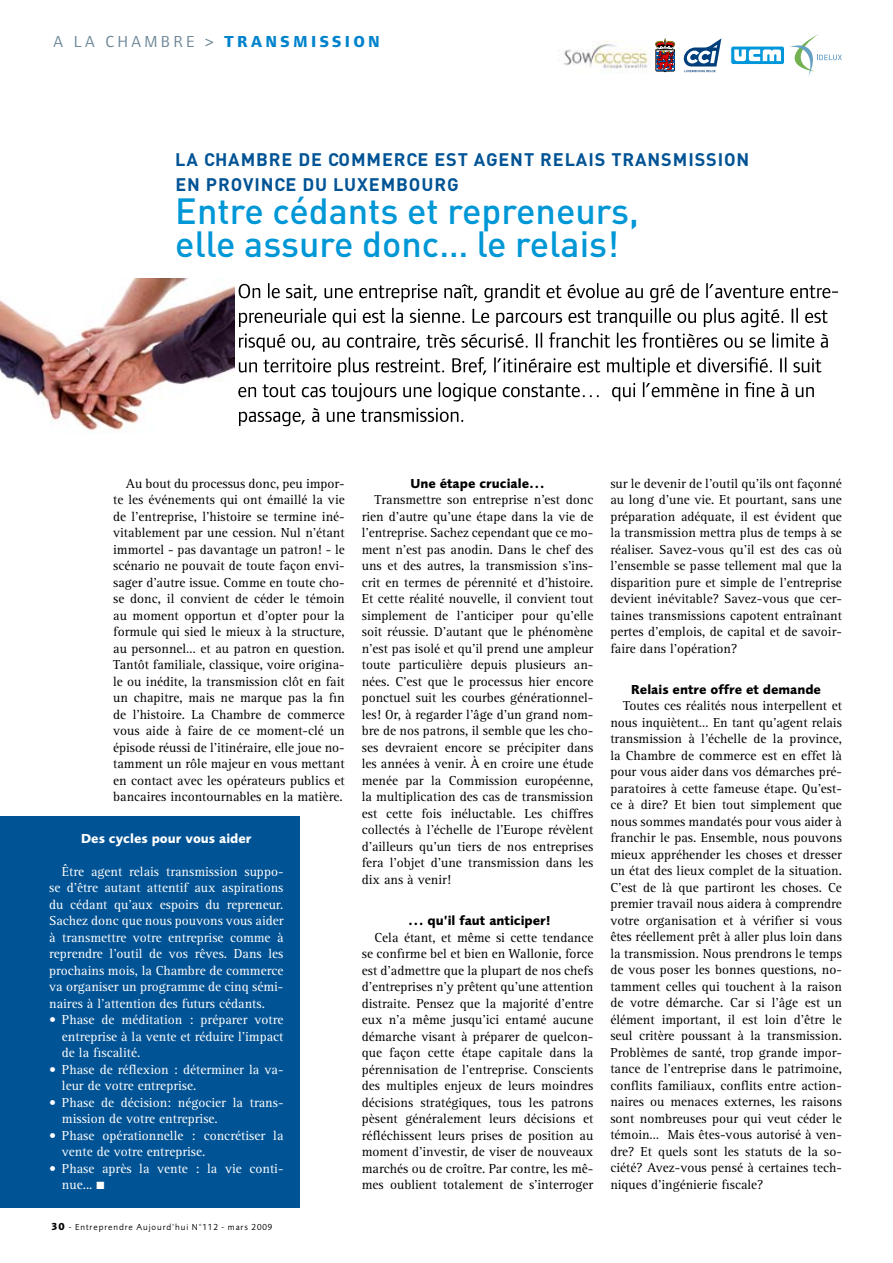
<style>
.page{position:relative;width:893px;height:1263px;background:#fff}
.page>*{position:absolute;margin:0;border:0;box-sizing:border-box;transform-origin:0 0}
.t1{font:500 36px/33px "DIN";color:#0097d6}
.t2{font:700 18px "DIN";letter-spacing:.05em;color:#005395}
.t3{font:800 16.5px "Foundry Form Sans";letter-spacing:.2em;color:#0083cc}
.t4{font:13.5px/16.5px "Rotis Serif";color:#000;text-align:justify}
.t5{font:13.5px/16.5px "Rotis Serif";color:#fff}
.t6{font:700 13.5px "Foundry Sans";color:#000}
.t7{font:700 13.5px "Foundry Sans";color:#fff}
.t8{font:9px "Foundry Sans";letter-spacing:.1em;color:#000}
.s1{font-weight:400;color:#6f8898}
.s2{font-weight:700;font-size:10.5px}
</style>
<div class="page">
<div style="left:0;top:816px;width:300px;height:392px;background:#005395"></div>
<img style="left:0;top:278px;width:234px;height:153px">
<svg style="left:239px;top:408px;width:224px;height:18px"></svg>
<svg style="left:238px;top:382px;width:576px;height:19px"></svg>
<svg style="left:239px;top:308px;width:589px;height:68px"></svg>
<svg style="left:239px;top:283px;width:599px;height:19px"></svg>
<svg style="left:684px;top:38px;width:37px;height:34px"></svg>
<svg style="left:655px;top:38px;width:20px;height:34px"></svg>
<svg style="left:790px;top:34px;width:52px;height:42px"></svg>
<div style="left:731px;top:46px;width:53px;height:19px;background:#0096da;border-radius:2px"></div>
<div style="left:730px;top:46px;width:55px;height:19px;border:1px solid #fff;border-radius:2px"></div>
<svg style="left:734px;top:49px;width:47px;height:12px"></svg>
<img style="left:563px;top:41px;width:89px;height:33px">
<p class="t3" style="left:53px;top:32px;width:328px"><span class="s1">A LA CHAMBRE &gt;</span> TRANSMISSION</p>
<h2 class="t2" style="left:175px;top:147px;width:400px">LA CHAMBRE DE COMMERCE EST AGENT RELAIS</h2>
<h2 class="t2" style="left:611px;top:147px;width:13px">TRA</h2>
<h2 class="t2" style="left:648px;top:147px;width:50px">NSMISSI</h2>
<h2 class="t2" style="left:724px;top:147px;width:27px">ON</h2>
<h2 class="t2" style="left:175px;top:172px;width:285px">EN PROVI NCE DU LUXEMBOURG</h2>
<h1 class="t1" style="left:175px;top:193px;width:465px">Entre cédants et repreneurs, elle assure donc… le relais!</h1>
<p class="t4" style="left:113px;top:475px;width:233px;text-indent:13px">Au bout du processus donc, peu impor&shy;te les événements qui ont émaillé la vie de l’entreprise, l’histoire se termine iné&shy;vitablement par une cession. Nul n’étant immortel - pas davantage un patron! - le scénario ne pouvait de toute façon envi&shy;sager d’autre issue. Comme en toute cho&shy;se donc, il convient de céder le témoin au moment opportun et d’opter pour la formule qui sied le mieux à la structure, au personnel… et au patron en question.<br>Tantôt familiale, classique, voire origina&shy;le ou inédite, la transmission clôt en fait un chapitre, mais ne marque pas la fin de l’histoire. La Chambre de commerce vous aide à faire de ce moment-clé un épisode réussi de l’itinéraire, elle joue no&shy;tamment un rôle majeur en vous mettant en contact avec les opérateurs publics et bancaires incontournables en la matière.</p>
<p class="t6" style="left:410px;top:475px;width:136px">Une étape cruciale…</p>
<p class="t4" style="left:362px;top:492px;width:233px;text-indent:13px">Transmettre son entreprise n’est donc rien d’autre qu’une étape dans la vie de l’entreprise. Sachez cependant que ce mo&shy;ment n’est pas anodin. Dans le chef des uns et des autres, la transmission s’ins&shy;crit en termes de pérennité et d’histoire.<br>Et cette réalité nouvelle, il convient tout simplement de l’anticiper pour qu’elle soit réussie. D’autant que le phénomène n’est pas isolé et qu’il prend une ampleur toute particulière depuis plusieurs an&shy;nées. C’est que le processus hier encore ponctuel suit les courbes générationnel&shy;les! Or, à regarder l’âge d’un grand nom&shy;bre de nos patrons, il semble que les cho&shy;ses devraient encore se précipiter dans les années à venir. À en croire une étude menée par la Commission européenne, la multiplication des cas de transmission est cette fois inéluctable. Les chiffres collectés à l’échelle de l’Europe révèlent d’ailleurs qu’un tiers de nos entreprises fera l'objet d'une transmission dans les dix ans à venir!</p>
<p class="t6" style="left:408px;top:912px;width:144px">… qu’il faut anticiper!</p>
<p class="t4" style="left:362px;top:929px;width:233px;text-indent:13px">Cela étant, et même si cette tendance se confirme bel et bien en Wallonie, force est d’admettre que la plupart de nos chefs d'entreprises n’y prêtent qu’une attention distraite. Pensez que la majorité d’entre eux n'a même jusqu’ici entamé aucune démarche visant à préparer de quelcon&shy;que façon cette étape capitale dans la pérennisation de l’entreprise. Conscients des multiples enjeux de leurs moindres décisions stratégiques, tous les patrons pèsent généralement leurs décisions et réfléchissent leurs prises de position au moment d’investir, de viser de nouveaux marchés ou de croître. Par contre, les mê&shy;mes oublient totalement de s’interroger</p>
<p class="t7" style="left:81px;top:830px;width:172px">Des cycles pour vous aider</p>
<p class="t5" style="left:49px;top:863px;width:236px;text-align:justify;text-indent:13px">Être agent relais transmission suppo&shy;se d’être autant attentif aux aspirations du cédant qu’aux espoirs du repreneur.<br>Sachez donc que nous pouvons vous aider à transmettre votre entreprise comme à reprendre l’outil de vos rêves. Dans les prochains mois, la Chambre de commerce va organiser un programme de cinq sémi&shy;naires à l’attention des futurs cédants.</p>
<p class="t5" style="left:62px;top:1012px;width:223px;text-align:justify;text-indent:-13px">• Phase de méditation : préparer votre entreprise à la vente et réduire l’impact de la fiscalité.</p>
<p class="t5" style="left:62px;top:1061px;width:223px;text-indent:-13px">• Phase de réflexion : déterminer la va&shy;leur de votre entreprise.</p>
<p class="t5" style="left:62px;top:1094px;width:223px;text-indent:-13px">• Phase de décision: négocier la trans&shy;mission de votre entreprise.</p>
<p class="t5" style="left:62px;top:1127px;width:223px;text-indent:-13px">• Phase opérationnelle : concrétiser la vente de votre entreprise.</p>
<p class="t5" style="left:62px;top:1160px;width:223px;text-indent:-13px">• Phase après la vente : la vie conti&shy;nue... ■</p>
<p class="t8" style="left:51px;top:1222px;width:223px"><span class="s2">30</span> - Entreprendre Aujourd’hui N°112 - mars 2009</p>
<p class="t4" style="left:610px;top:475px;width:233px">sur le devenir de l’outil qu’ils ont façonné au long d’une vie. Et pourtant, sans une préparation adéquate, il est évident que la transmission mettra plus de temps à se réaliser. Savez-vous qu’il est des cas où l’ensemble se passe tellement mal que la disparition pure et simple de l’entreprise devient inévitable? Savez-vous que cer&shy;taines transmissions capotent entraînant pertes d’emplois, de capital et de savoir&shy;faire dans l’opération?</p>
<p class="t6" style="left:631px;top:681px;width:191px">Relais entre offre et demande</p>
<p class="t4" style="left:610px;top:698px;width:233px;text-indent:13px">Toutes ces réalités nous interpellent et nous inquiètent… En tant qu’agent relais transmission à l’échelle de la province, la Chambre de commerce est en effet là pour vous aider dans vos démarches pré&shy;paratoires à cette fameuse étape. Qu’est&shy;ce à dire? Et bien tout simplement que nous sommes mandatés pour vous aider à franchir le pas. Ensemble, nous pouvons mieux appréhender les choses et dresser un état des lieux complet de la situation.<br>C’est de là que partiront les choses. Ce premier travail nous aidera à comprendre votre organisation et à vérifier si vous êtes réellement prêt à aller plus loin dans la transmission. Nous prendrons le temps de vous poser les bonnes questions, no&shy;tamment celles qui touchent à la raison de votre démarche. Car si l’âge est un élément important, il est loin d’être le seul critère poussant à la transmission.<br>Problèmes de santé, trop grande impor&shy;tance de l’entreprise dans le patrimoine, conflits familiaux, conflits entre action&shy;naires ou menaces externes, les raisons sont nombreuses pour qui veut céder le témoin… Mais êtes-vous autorisé à ven&shy;dre? Et quels sont les statuts de la so&shy;ciété? Avez-vous pensé à certaines tech&shy;niques d’ingénierie fiscale?</p>
</div>
